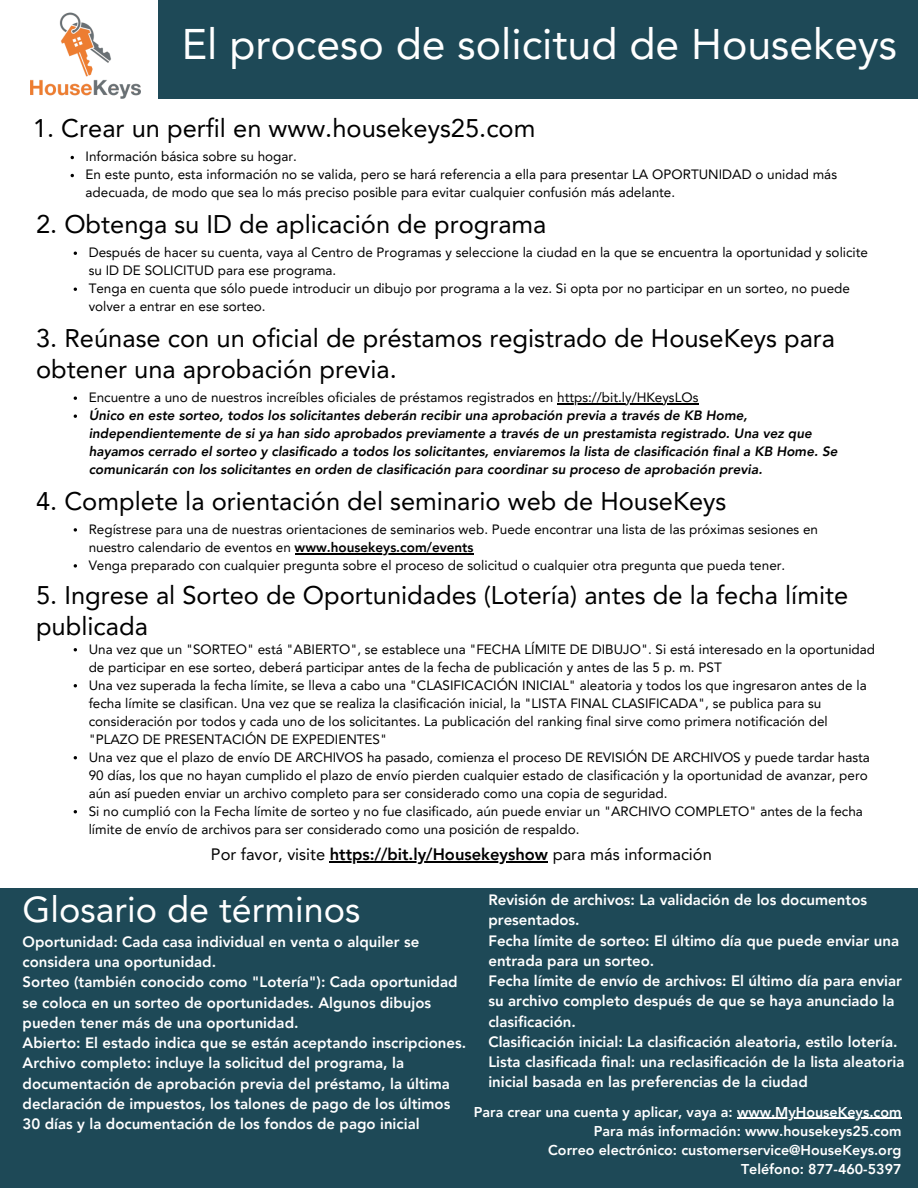
<style>
.page{position:relative;width:918px;height:1188px;background:#fff}
.page>*{position:absolute;margin:0;border:0;box-sizing:border-box;transform-origin:0 0}
.t1{font:42.75px "Avenir LT Pro";color:#fff}
.t2{font:36px "Avenir LT Pro";color:#fff}
.t3{font:25.5px/30.3px "Avenir LT Pro";color:#000}
.t4{font:16.5px "Avenir LT Pro";color:#000}
.t5{font:800 15px/20.2px "Avenir LT Pro";color:#fff}
.t6{font:800 14.25px/19.2px "Avenir LT Pro";color:#fff;text-align:right}
.t7{font:13.5px/18px "Avenir LT Pro";color:#000}
.t8{font:italic 800 13.5px/18px "Avenir LT Pro";color:#000}
.s1{font-weight:800}
</style>
<div class="page">
<svg style="left:74px;top:528px;width:3px;height:4px"></svg>
<hr style="left:295px;top:553px;width:179px;height:1px;background:#000">
<svg style="left:74px;top:564px;width:3px;height:4px"></svg>
<hr style="left:557px;top:403px;width:141px;height:1px;background:#000">
<div style="left:159px;top:0;width:759px;height:98px;background:#1e4957"></div>
<img style="left:31px;top:12px;width:110px;height:87px">
<div style="left:0;top:888px;width:918px;height:300px;background:#1e4957"></div>
<hr style="left:330px;top:861px;width:218px;height:1px;background:#000">
<hr style="left:737px;top:1118px;width:93px;height:1px;background:#fff">
<hr style="left:830px;top:1118px;width:72px;height:1px;background:#fff">
<p class="t1" style="left:182px;top:26px;width:717px">El proceso de solicitud de Housekeys</p>
<p class="t3" style="left:33px;top:115px;width:504px">1. Crear un perfil en www.housekeys25.com</p>
<p class="t7" style="left:86px;top:149px;width:213px">Información básica sobre su hogar.</p>
<h3 class="t7" style="left:86px;top:167px;width:753px">En este punto, esta información no se valida, pero se hará referencia a ella para presentar LA OPORTUNIDAD o unidad más adecuada, de modo que sea lo más preciso posible para evitar cualquier confusión más adelante.</h3>
<h4 class="t3" style="left:36px;top:211px;width:512px">2. Obtenga su ID de aplicación de programa</h4>
<h6 class="t7" style="left:89px;top:245px;width:781px">Después de hacer su cuenta, vaya al Centro de Programas y seleccione la ciudad en la que se encuentra la oportunidad y solicite su ID DE SOLICITUD para ese programa.<br>Tenga en cuenta que sólo puede introducir un dibujo por programa a la vez. Si opta por no participar en un sorteo, no puede volver a entrar en ese sorteo.</h6>
<h3 class="t3" style="left:36px;top:326px;width:801px">3. Reúnase con un oficial de préstamos registrado de HouseKeys para obtener una aprobación previa.</h3>
<h3 class="t7" style="left:89px;top:390px;width:611px">Encuentre a uno de nuestros increíbles oficiales de préstamos registrados en https://bit.ly/HKeysLOs</h3>
<p class="t8" style="left:89px;top:408px;width:660px">Único en este sorteo, todos los solicitantes deberán recibir una aprobación previa a través de KB Home,</p>
<p class="t8" style="left:89px;top:426px;width:750px">independientemente de si ya han sido aprobados previamente a través de un prestamista registrado. Una vez que hayamos cerrado el sorteo y clasificado a todos los solicitantes, enviaremos la lista de clasificación final a KB Home. Se comunicarán con los solicitantes en orden de clasificación para coordinar su proceso de aprobación previa.</p>
<h1 class="t3" style="left:36px;top:488px;width:692px">4. Complete la orientación del seminario web de HouseKeys</h1>
<p class="t7" style="left:89px;top:521px;width:731px">Regístrese para una de nuestras orientaciones de seminarios web. Puede encontrar una lista de las próximas sesiones en nuestro calendario de eventos en <span class="s1">www.housekeys.com/events</span></p>
<p class="t7" style="left:89px;top:557px;width:698px">Venga preparado con cualquier pregunta sobre el proceso de solicitud o cualquier otra pregunta que pueda tener.</p>
<p class="t3" style="left:36px;top:583px;width:814px">5. Ingrese al Sorteo de Oportunidades (Lotería) antes de la fecha límite publicada</p>
<h3 class="t7" style="left:89px;top:641px;width:788px">Una vez que un "SORTEO" está "ABIERTO", se establece una "FECHA LÍMITE DE DIBUJO". Si está interesado en la oportunidad de participar en ese sorteo, deberá participar antes de la fecha de publicación y antes de las 5 p. m. PST</h3>
<p class="t7" style="left:89px;top:677px;width:779px">Una vez superada la fecha límite, se lleva a cabo una "CLASIFICACIÓN INICIAL" aleatoria y todos los que ingresaron antes de la fecha límite se clasifican. Una vez que se realiza la clasificación inicial, la "LISTA FINAL CLASIFICADA", se publica para su consideración por todos y cada uno de los solicitantes. La publicación del ranking final sirve como primera notificación del "PLAZO DE PRESENTACIÓN DE EXPEDIENTES"</p>
<p class="t7" style="left:89px;top:749px;width:783px">Una vez que el plazo de envío DE ARCHIVOS ha pasado, comienza el proceso DE REVISIÓN DE ARCHIVOS y puede tardar hasta<br>90 días, los que no hayan cumplido el plazo de envío pierden cualquier estado de clasificación y la oportunidad de avanzar, pero aún así pueden enviar un archivo completo para ser considerado como una copia de seguridad.</p>
<h3 class="t7" style="left:89px;top:803px;width:776px">Si no cumplió con la Fecha límite de sorteo y no fue clasificado, aún puede enviar un "ARCHIVO COMPLETO" antes de la fecha límite de envío de archivos para ser considerado como una posición de respaldo.</h3>
<p class="t4" style="left:211px;top:847px;width:502px">Por favor, visite <span class="s1">https://bit.ly/Housekeyshow</span> para más información</p>
<h4 class="t2" style="left:23px;top:895px;width:340px">Glosario de términos</h4>
<h5 class="t5" style="left:23px;top:933px;width:445px">Oportunidad: Cada casa individual en venta o alquiler se considera una oportunidad.<br>Sorteo (también conocido como "Lotería"): Cada oportunidad se coloca en un sorteo de oportunidades. Algunos dibujos pueden tener más de una oportunidad.<br>Abierto: El estado indica que se están aceptando inscripciones.<br>Archivo completo: incluye la solicitud del programa, la documentación de aprobación previa del préstamo, la última declaración de impuestos, los talones de pago de los últimos 30 días y la documentación de los fondos de pago inicial</h5>
<h2 class="t5" style="left:488px;top:891px;width:418px">Revisión de archivos: La validación de los documentos presentados.<br>Fecha límite de sorteo: El último día que puede enviar una entrada para un sorteo.<br>Fecha límite de envío de archivos: El último día para enviar su archivo completo después de que se haya anunciado la clasificación.<br>Clasificación inicial: La clasificación aleatoria, estilo lotería.<br>Lista clasificada final: una reclasificación de la lista aleatoria inicial basada en las preferencias de la ciudad</h2>
<p class="t6" style="left:474px;top:1103px;width:429px">Para crear una cuenta y aplicar, vaya a: www.MyHouseKeys.com Para más información: www.housekeys25.com<br>Correo electrónico: customerservice@HouseKeys.org<br>Teléfono: 877-460-5397</p>
</div>
